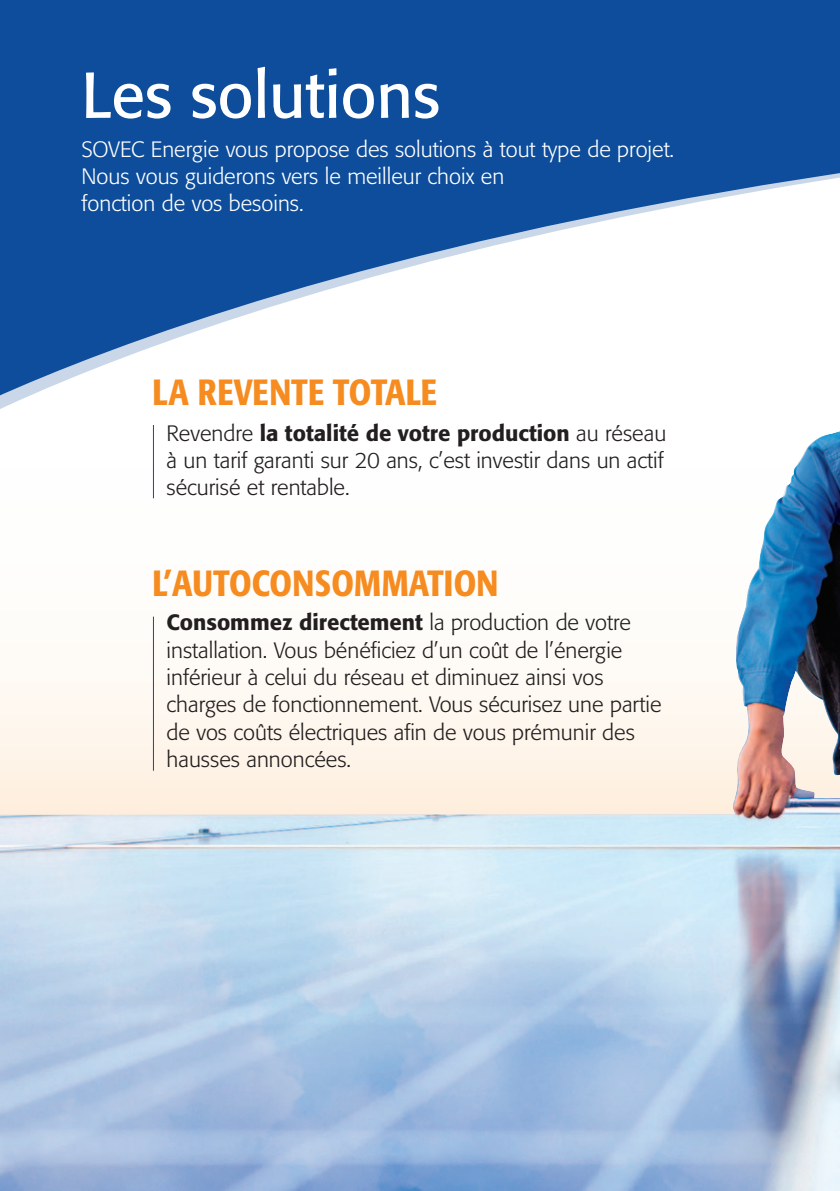
<style>
.page{position:relative;width:840px;height:1191px;background:#fff}
.page>*{position:absolute;margin:0;border:0;box-sizing:border-box;transform-origin:0 0}
.t1{font:64px "Formata";color:#fff}
.t2{font:500 condensed 36px "Formata";color:#f68b1f}
.t3{font:300 22px/27.2px "Formata";color:#231f20;text-align:justify}
.t4{font:300 22px "Formata";color:#fff}
.s1{font-weight:500}
</style>
<div class="page">
<img style="left:0;top:437px;width:839px;height:754px">
<svg style="left:0;top:0;width:839px;height:437px;fill:#0d4d9b"></svg>
<hr style="left:153px;top:425px;width:1px;height:73px;background:#0d4d9b">
<hr style="left:153px;top:616px;width:1px;height:154px;background:#0d4d9b">
<p class="t1" style="left:81px;top:67px;width:360px">Les solutions</p>
<p class="t4" style="left:81px;top:140px;width:594px">SOVEC Energie vous propose des solutions à tout type de projet.</p>
<p class="t4" style="left:81px;top:167px;width:424px">Nous vous guiderons vers le meilleur choix en</p>
<p class="t4" style="left:81px;top:194px;width:223px">fonction de vos besoins.</p>
<p class="t2" style="left:152px;top:378px;width:286px">LA REVENTE TOTALE</p>
<p class="t3" style="left:166px;top:421px;width:501px">Revendre <span class="s1">la totalité de votre production</span> au réseau à un tarif garanti sur 20 ans, c’est investir dans un actif sécurisé et rentable.</p>
<p class="t2" style="left:152px;top:568px;width:347px">L’AUTOCONSOMMATION</p>
<p class="t3" style="left:166px;top:610px;width:496px;text-align:left"><span class="s1">Consommez directement</span> la production de votre installation. Vous bénéficiez d’un coût de l’énergie inférieur à celui du réseau et diminuez ainsi vos charges de fonctionnement. Vous sécurisez une partie de vos coûts électriques afin de vous prémunir des hausses annoncées.</p>
</div>
